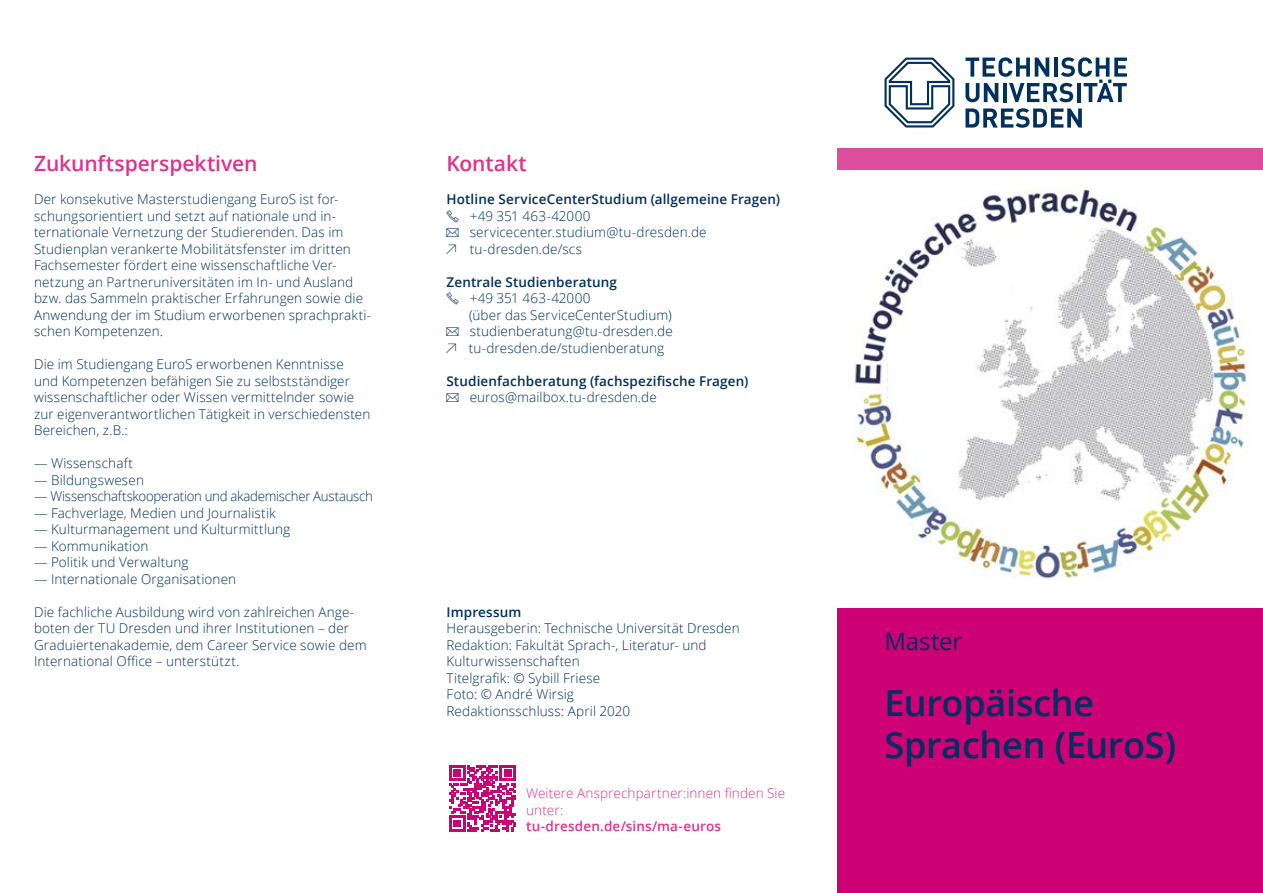
<style>
.page{position:relative;width:1263px;height:893px;background:#fff}
.page>*{position:absolute;margin:0;border:0;box-sizing:border-box;transform-origin:0 0}
.t1{font:600 36px/42px "Open Sans";letter-spacing:-.01em;color:#00305d}
.t2{font:24px "Open Sans";letter-spacing:-.005em;color:#00305d}
.t3{font:600 21px "Open Sans";color:#e0318a}
.t4{font:300 13.5px/16.5px "Open Sans";letter-spacing:.01em;color:#00305d}
.t5{font:600 13.5px/16.5px "Open Sans";letter-spacing:.01em;color:#00305d}
.t6{font:300 13.5px "Open Sans";letter-spacing:-.02em;color:#00305d}
.t7{font:300 13.5px/16.5px "Open Sans";letter-spacing:.01em;color:#e0318a}
.t8{font:600 13.5px "Open Sans";letter-spacing:.01em;color:#e0318a}
.s1{font-weight:600}
.s2{font-family:"TUD Iconset Light BLO";font-weight:400}
.s3{font-weight:300}
</style>
<div class="page">
<img style="left:854px;top:189px;width:397px;height:390px">
<div style="left:838px;top:608px;width:425px;height:285px;background:#ce0075"></div>
<svg style="left:965px;top:57px;width:162px;height:45px"></svg>
<svg style="left:965px;top:108px;width:117px;height:20px"></svg>
<svg style="left:884px;top:58px;width:70px;height:69px"></svg>
<div style="left:838px;top:149px;width:425px;height:21px;background:#dc4d9e"></div>
<svg style="left:449px;top:765px;width:67px;height:66px"></svg>
<h3 class="t3" style="left:34px;top:149px;width:225px">Zukunftsperspektiven</h3>
<p class="t4" style="left:34px;top:191px;width:339px">Der konsekutive Masterstudiengang EuroS ist for&shy;schungsorientiert und setzt auf nationale und in&shy;ternationale Vernetzung der Studierenden. Das im Studienplan verankerte Mobilitätsfenster im dritten Fachsemester fördert eine wissenschaftliche Ver&shy;netzung an Partneruniversitäten im In- und Ausland bzw. das Sammeln praktischer Erfahrungen sowie die Anwendung der im Studium erworbenen sprachprakti&shy;schen Kompetenzen.</p>
<p class="t4" style="left:34px;top:356px;width:338px">Die im Studiengang EuroS erworbenen Kenntnisse und Kompetenzen befähigen Sie zu selbstständiger wissenschaftlicher oder Wissen vermittelnder sowie zur eigenverantwortlichen Tätigkeit in verschiedensten Bereichen, z.B.:</p>
<p class="t4" style="left:34px;top:455px;width:101px">— Wissenschaft</p>
<p class="t4" style="left:34px;top:471px;width:111px">— Bildungswesen</p>
<p class="t6" style="left:34px;top:487px;width:341px">— Wissenschaftskooperation und akademischer Austausch</p>
<p class="t4" style="left:34px;top:504px;width:243px">— Fachverlage, Medien und Journalistik</p>
<p class="t4" style="left:34px;top:521px;width:258px">— Kulturmanagement und Kulturmittlung</p>
<p class="t4" style="left:34px;top:537px;width:116px">— Kommunikation</p>
<p class="t4" style="left:34px;top:554px;width:156px">— Politik und Verwaltung</p>
<p class="t4" style="left:34px;top:570px;width:204px">— Internationale Organisationen</p>
<p class="t4" style="left:34px;top:603px;width:334px">Die fachliche Ausbildung wird von zahlreichen Ange&shy;boten der TU Dresden und ihrer Institutionen – der Graduiertenakademie, dem Career Service sowie dem International Office – unterstützt.</p>
<h3 class="t3" style="left:446px;top:149px;width:82px">Kontakt</h3>
<p class="t4" style="left:446px;top:191px;width:335px"><span class="s1">Hotline ServiceCenterStudium (allgemeine Fragen) </span><span class="s2">&amp;</span> +49 351 463-42000<br><span class="s2">=</span> servicecenter.studium@tu-dresden.de<br><span class="s2">›</span> tu-dresden.de/scs</p>
<p class="t5" style="left:446px;top:273px;width:172px">Zentrale Studienberatung <span class="s2">&amp;</span> <span class="s3">+49 351 463-42000</span></p>
<p class="t4" style="left:446px;top:306px;width:228px;text-align:justify;text-indent:23px">(über das ServiceCenterStudium) <span class="s2">=</span> studienberatung@tu-dresden.de <span class="s2">›</span> tu-dresden.de/studienberatung</p>
<p class="t5" style="left:446px;top:372px;width:303px">Studienfachberatung (fachspezifische Fragen) <span class="s2">=</span> <span class="s3">euros@mailbox.tu-dresden.de</span></p>
<p class="t5" style="left:446px;top:603px;width:76px">Impressum</p>
<p class="t4" style="left:446px;top:620px;width:295px">Herausgeberin: Technische Universität Dresden Redaktion: Fakultät Sprach-, Literatur- und Kulturwissenschaften<br>Titelgrafik: © Sybill Friese<br>Foto: © André Wirsig<br>Redaktionsschluss: April 2020</p>
<p class="t7" style="left:526px;top:785px;width:260px">Weitere Ansprechpartner:innen finden Sie unter:</p>
<p class="t8" style="left:526px;top:817px;width:196px">tu-dresden.de/sins/ma-euros</p>
<h2 class="t2" style="left:884px;top:625px;width:79px">Master</h2>
<h1 class="t1" style="left:884px;top:681px;width:293px">Europäische<br>Sprachen (EuroS)</h1>
</div>
